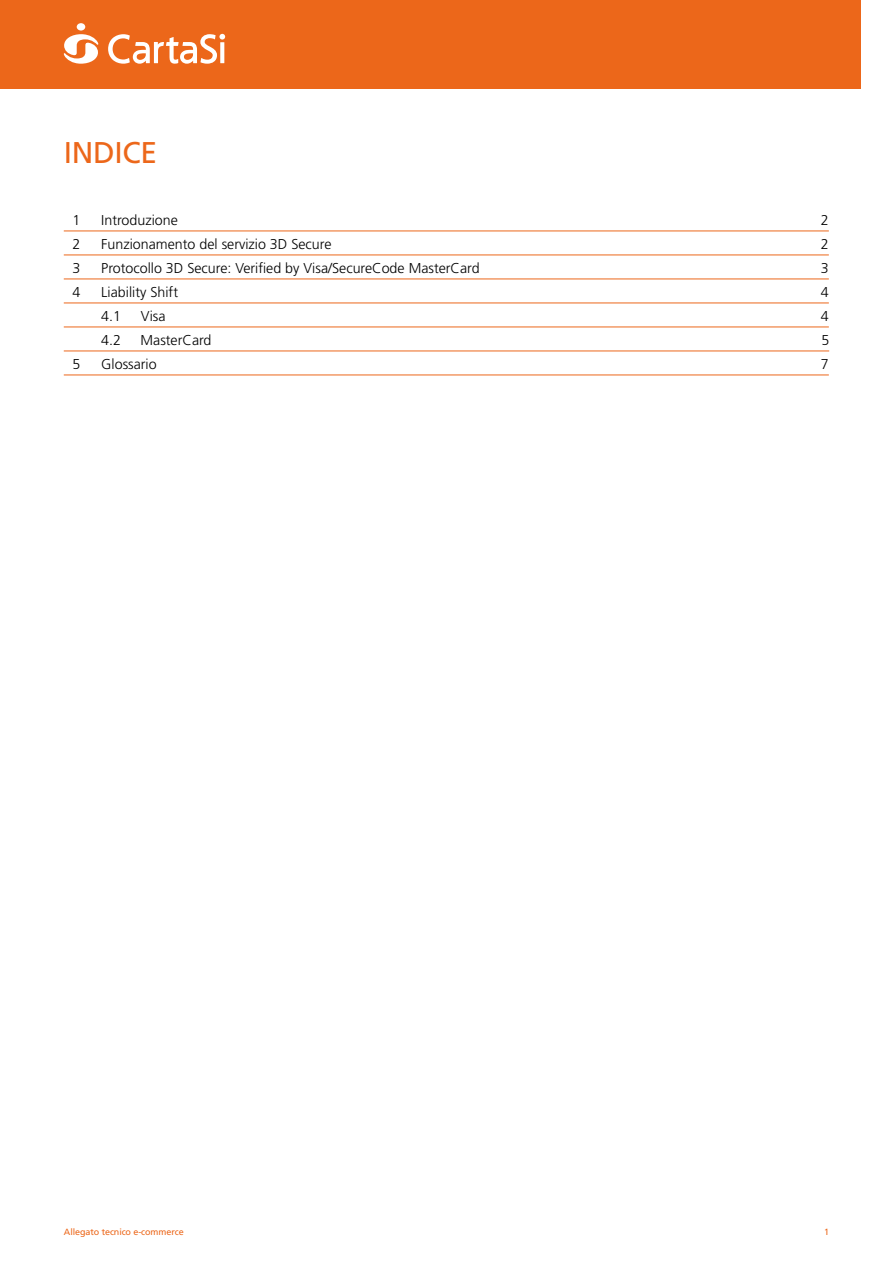
<style>
.page{position:relative;width:893px;height:1263px;background:#fff}
.page>*{position:absolute;margin:0;border:0;box-sizing:border-box;transform-origin:0 0}
.t1{font:30px "Frutiger";letter-spacing:-.01em;color:#ec671a}
.t2{font:300 14.25px "Frutiger";color:#000}
.t3{font:9px "Frutiger";letter-spacing:-.01em;color:#ec671a}
</style>
<div class="page">
<div style="left:0;top:0;width:860px;height:89px;background:#ec671a"></div>
<div style="left:77px;top:23px;width:8px;height:8px;background:#fff;border-radius:50%"></div>
<svg style="left:64px;top:34px;width:34px;height:30px"></svg>
<svg style="left:108px;top:34px;width:117px;height:30px"></svg>
<hr style="left:64px;top:231px;width:765px;height:1px;background:#ec671a">
<hr style="left:64px;top:255px;width:765px;height:1px;background:#ec671a">
<hr style="left:64px;top:279px;width:765px;height:1px;background:#ec671a">
<hr style="left:64px;top:303px;width:765px;height:1px;background:#ec671a">
<hr style="left:64px;top:327px;width:765px;height:1px;background:#ec671a">
<hr style="left:64px;top:351px;width:765px;height:1px;background:#ec671a">
<hr style="left:64px;top:375px;width:765px;height:1px;background:#ec671a">
<h1 class="t1" style="left:64px;top:135px;width:95px">INDICE</h1>
<p class="t2" style="left:72px;top:212px;width:9px">1</p>
<p class="t2" style="left:101px;top:212px;width:78px">Introduzione</p>
<p class="t2" style="left:821px;top:212px;width:9px">2</p>
<p class="t2" style="left:72px;top:236px;width:9px">2</p>
<p class="t2" style="left:101px;top:236px;width:232px">Funzionamento del servizio 3D Secure</p>
<p class="t2" style="left:821px;top:236px;width:9px">2</p>
<p class="t2" style="left:72px;top:260px;width:9px">3</p>
<p class="t2" style="left:101px;top:260px;width:380px">Protocollo 3D Secure: Verified by Visa/SecureCode MasterCard</p>
<p class="t2" style="left:821px;top:260px;width:9px">3</p>
<p class="t2" style="left:72px;top:284px;width:9px">4</p>
<p class="t2" style="left:101px;top:284px;width:78px">Liability Shift</p>
<p class="t2" style="left:821px;top:284px;width:9px">4</p>
<p class="t2" style="left:101px;top:308px;width:21px">4.1</p>
<p class="t2" style="left:141px;top:308px;width:26px">Visa</p>
<p class="t2" style="left:821px;top:308px;width:9px">4</p>
<p class="t2" style="left:101px;top:332px;width:21px">4.2</p>
<p class="t2" style="left:141px;top:332px;width:72px">MasterCard</p>
<p class="t2" style="left:822px;top:332px;width:9px">5</p>
<p class="t2" style="left:72px;top:356px;width:9px">5</p>
<p class="t2" style="left:101px;top:356px;width:57px">Glossario</p>
<p class="t2" style="left:821px;top:356px;width:9px">7</p>
<p class="t3" style="left:64px;top:1226px;width:121px">Allegato tecnico e-commerce</p>
<p class="t3" style="left:824px;top:1226px;width:7px">1</p>
</div>
